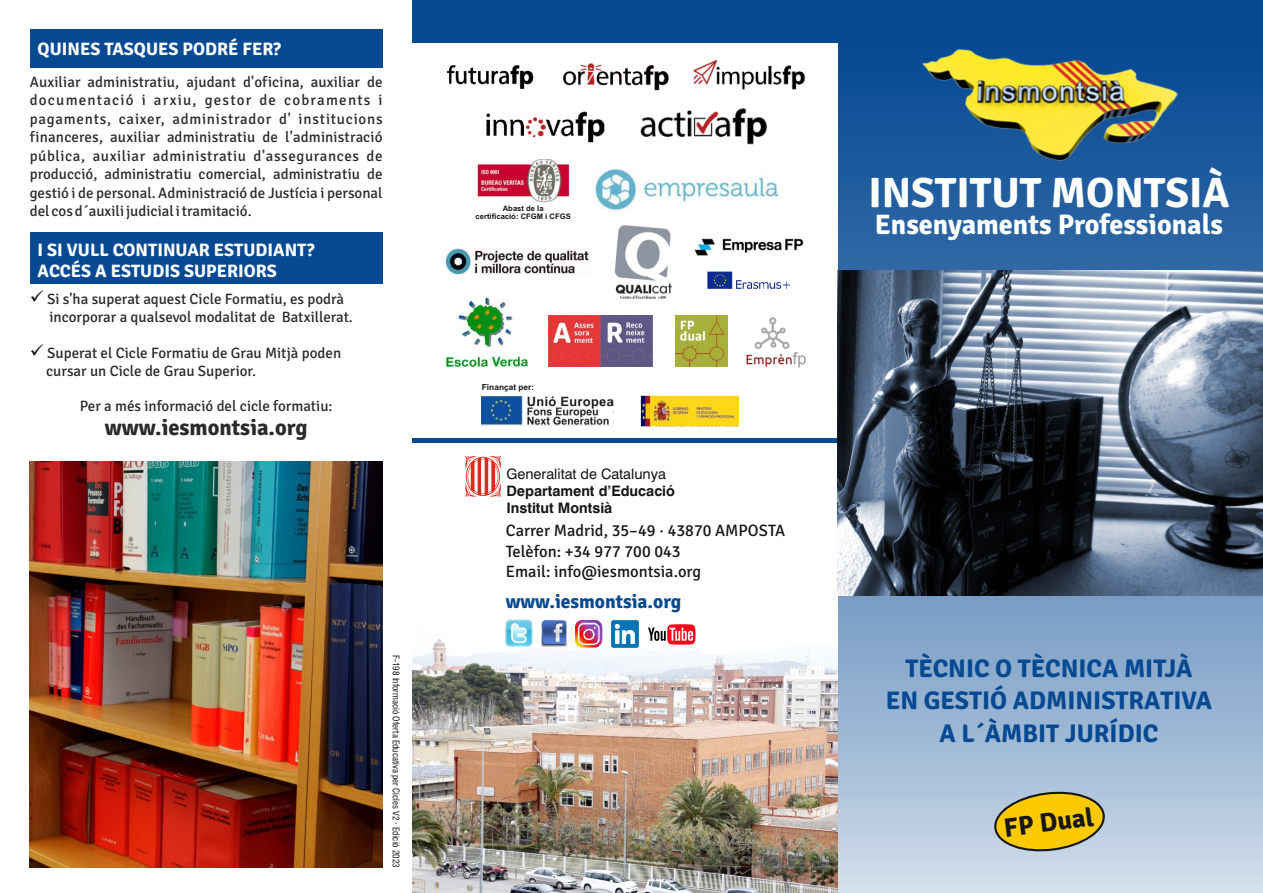
<style>
.page{position:relative;width:1263px;height:893px;background:#fff}
.page>*{position:absolute;margin:0;border:0;box-sizing:border-box;transform-origin:0 0}
.t1{font:700 42.3px "Signika";color:#fff}
.t2{font:700 28.2px "Signika";color:#fff}
.t3{font:700 26.55px "Signika";color:#151616}
.t4{font:700 25.5px/32.4px "Signika";color:#054993;text-align:center}
.t5{font:700 22.5px "Signika";color:#282b2a}
.t6{font:700 19.5px "Signika";color:#054993}
.t7{font:700 18px/20.4px "Signika";color:#fff}
.t8{font:16.5px/20.4px "Signika";color:#151616}
.t9{font:15px/18.5px "Signika";color:#282b2a;text-align:justify}
.t10{font:700 14.4px/17.2px "Swiss 721 BT";color:#151616}
.t11{font:14.4px "Swiss 721 BT";color:#151616}
.t12{font:condensed 9px "Swiss 721 BT";color:#151616}
.t13{font:700 8.4px "Arial";color:#151616}
.t14{font:700 7.65px/8.6px "Arial";color:#151616;text-align:center}
.s1{color:#151616}
</style>
<div class="page">
<img style="left:412px;top:590px;width:426px;height:303px">
<hr style="left:412px;top:439px;width:426px;height:4px;background:#054993">
<img style="left:506px;top:620px;width:27px;height:26px">
<img style="left:541px;top:621px;width:26px;height:26px">
<img style="left:576px;top:621px;width:26px;height:26px">
<img style="left:612px;top:621px;width:26px;height:26px">
<img style="left:648px;top:624px;width:47px;height:20px">
<svg style="left:465px;top:456px;width:36px;height:41px"></svg>
<img style="left:30px;top:461px;width:353px;height:406px">
<svg style="left:838px;top:0;width:425px;height:893px;background:#6891bd"></svg>
<div style="left:412px;top:0;width:426px;height:43px;background:#054993"></div>
<img style="left:923px;top:49px;width:255px;height:112px">
<img style="left:838px;top:270px;width:425px;height:326px">
<div style="left:30px;top:30px;width:353px;height:38px;background:#054993"></div>
<div style="left:30px;top:233px;width:353px;height:51px;background:#054993"></div>
<svg style="left:990px;top:790px;width:119px;height:67px;background:#d5be52"></svg>
<img style="left:595px;top:168px;width:184px;height:43px">
<img style="left:477px;top:159px;width:93px;height:44px">
<img style="left:640px;top:108px;width:127px;height:37px">
<img style="left:486px;top:111px;width:119px;height:32px">
<img style="left:693px;top:59px;width:113px;height:31px">
<img style="left:446px;top:65px;width:88px;height:24px">
<img style="left:562px;top:63px;width:107px;height:28px">
<img style="left:445px;top:248px;width:144px;height:27px">
<img style="left:614px;top:225px;width:58px;height:74px">
<img style="left:445px;top:297px;width:83px;height:71px">
<img style="left:746px;top:317px;width:60px;height:50px">
<img style="left:548px;top:315px;width:104px;height:52px">
<img style="left:675px;top:315px;width:52px;height:52px">
<img style="left:707px;top:271px;width:83px;height:18px">
<img style="left:694px;top:238px;width:110px;height:18px">
<img style="left:481px;top:396px;width:257px;height:31px">
<p class="t7" style="left:38px;top:39px;width:245px">QUINES TASQUES PODRÉ FER?</p>
<p class="t9" style="left:30px;top:73px;width:354px">Auxiliar administratiu, ajudant d'oficina, auxiliar de documentació i arxiu, gestor de cobraments i pagaments, caixer, administrador d' institucions financeres, auxiliar administratiu de l'administració pública, auxiliar administratiu d'assegurances de producció, administratiu comercial, administratiu de gestió i de personal. Administració de Justícia i personal del cos d´auxili judicial i tramitació.</p>
<p class="t7" style="left:38px;top:240px;width:279px">I SI VULL CONTINUAR ESTUDIANT?<br>ACCÉS A ESTUDIS SUPERIORS</p>
<p class="t9" style="left:30px;top:290px;width:316px"><span class="s1">✓</span> Si s'ha superat aquest Cicle Formatiu, es podrà</p>
<p class="t9" style="left:50px;top:308px;width:305px">incorporar a qualsevol modalitat de Batxillerat.</p>
<p class="t9" style="left:46px;top:345px;width:296px;line-height:17.4px;text-indent:-16px"><span class="s1">✓</span> Superat el Cicle Formatiu de Grau Mitjà poden cursar un Cicle de Grau Superior.</p>
<p class="t9" style="left:80px;top:397px;width:254px">Per a més informació del cicle formatiu:</p>
<h3 class="t5" style="left:105px;top:414px;width:204px">www.iesmontsia.org</h3>
<p class="t12" style="left:400px;top:655px;width:214px;rotate:90deg">F-198 Informació Oferta Educativa per Cicles V2 · Edició 2023</p>
<p class="t14" style="left:476px;top:204px;width:97px">Abast de la<br>certificació: CFGM i CFGS</p>
<p class="t13" style="left:482px;top:384px;width:54px">Finançat per:</p>
<p class="t11" style="left:506px;top:468px;width:161px">Generalitat de Catalunya</p>
<p class="t10" style="left:506px;top:484px;width:170px">Departament d’Educació<br>Institut Montsià</p>
<p class="t8" style="left:506px;top:521px;width:281px">Carrer Madrid, 35–49 · 43870 AMPOSTA<br>Telèfon: +34 977 700 043<br>Email: info@iesmontsia.org</p>
<h3 class="t6" style="left:506px;top:589px;width:177px">www.iesmontsia.org</h3>
<h1 class="t1" style="left:868px;top:167px;width:363px">INSTITUT MONTSIÀ</h1>
<h2 class="t2" style="left:875px;top:208px;width:350px">Ensenyaments Professionals</h2>
<h3 class="t4" style="left:886px;top:653px;width:328px">TÈCNIC O TÈCNICA MITJÀ<br>EN GESTIÓ ADMINISTRATIVA<br>A L´ÀMBIT JURÍDIC</h3>
<h3 class="t3" style="left:1002px;top:812px;width:92px;rotate:-7deg">FP Dual</h3>
</div>
